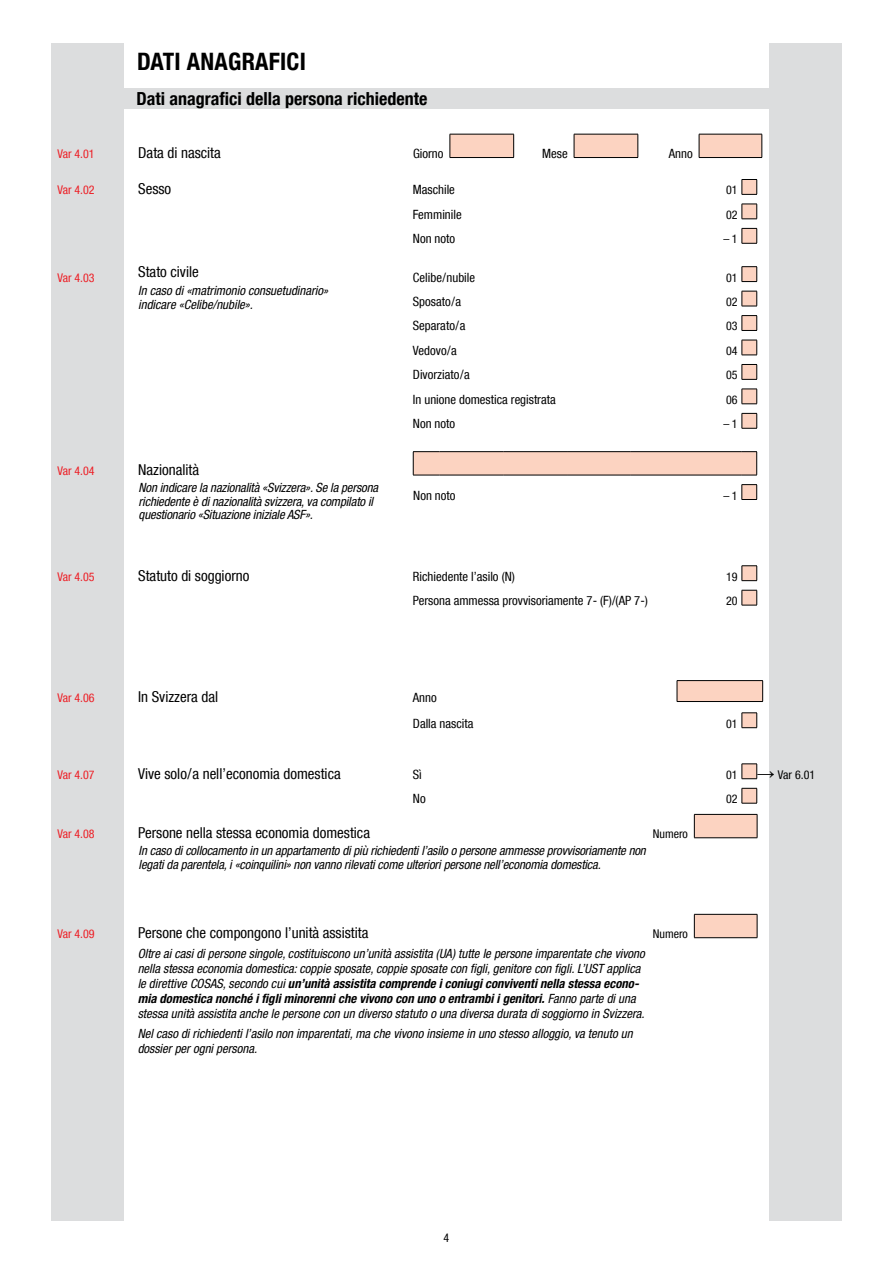
<style>
.page{position:relative;width:893px;height:1263px;background:#fff}
.page>*{position:absolute;margin:0;border:0;box-sizing:border-box;transform-origin:0 0}
.untertitel_16_18{font:700 condensed 24px "Helvetica Neue LT Com";letter-spacing:.01em;color:#000}
.Text_10_12{font:700 condensed 18px "Helvetica Neue LT Com";color:#000}
.Text_10_12-2{font:condensed 15px "Helvetica Neue LT Com";color:#000}
.Grundschrift_8_5_10{font:italic condensed 12.75px/15px "Helvetica Neue LT Com";color:#000}
.text_8_9{font:italic condensed 12.75px/13.5px "Helvetica Neue LT Com";letter-spacing:-.01em;color:#000}
.text_8_9-2{font:condensed 12.75px "Helvetica Neue LT Com";color:#000}
.Text_10_12-3{font:condensed 12.75px "Helvetica Neue LT Com";color:#000}
.text_8_9-3{font:condensed 12px "Helvetica Neue LT Com";color:#ed1d24}
.text_8_9-4{font:condensed 12px "Helvetica Neue LT Com";color:#000}
.s1{font-family:"Times New Roman";font-weight:700;font-stretch:normal;font-size:18px}
.s2{font-weight:700}
</style>
<div class="page">
<div style="left:51px;top:43px;width:72px;height:1177px;background:#dcddde"></div>
<div style="left:770px;top:43px;width:72px;height:1177px;background:#dcddde"></div>
<svg style="left:450px;top:134px;width:313px;height:24px"></svg>
<hr style="left:450px;top:157px;width:64px;height:1px;background:#000">
<hr style="left:574px;top:157px;width:64px;height:1px;background:#000">
<hr style="left:699px;top:157px;width:63px;height:1px;background:#000">
<svg style="left:694px;top:814px;width:64px;height:124px"></svg>
<hr style="left:694px;top:937px;width:63px;height:1px;background:#000">
<div style="left:677px;top:681px;width:86px;height:20px;background:#fcd3c1"></div>
<hr style="left:677px;top:680px;width:86px;height:1px;background:#000">
<svg style="left:677px;top:681px;width:1px;height:20px"></svg>
<svg style="left:762px;top:681px;width:1px;height:20px"></svg>
<hr style="left:677px;top:701px;width:86px;height:1px;background:#000">
<svg style="left:413px;top:451px;width:344px;height:49px"></svg>
<svg style="left:742px;top:179px;width:15px;height:250px"></svg>
<svg style="left:742px;top:565px;width:15px;height:41px"></svg>
<svg style="left:742px;top:712px;width:15px;height:92px"></svg>
<div style="left:117px;top:89px;width:660px;height:20px;background:#dcddde"></div>
<p class="untertitel_16_18" style="left:137px;top:47px;width:170px">DATI ANAGRAFICI</p>
<p class="Text_10_12" style="left:137px;top:88px;width:292px">Dati anagrafici della persona richiedente</p>
<p class="text_8_9-3" style="left:57px;top:146px;width:39px">Var 4.01</p>
<p class="Text_10_12-2" style="left:138px;top:143px;width:84px">Data di nascita</p>
<p class="Text_10_12-3" style="left:413px;top:145px;width:32px">Giorno</p>
<p class="Text_10_12-3" style="left:542px;top:145px;width:27px">Mese</p>
<p class="Text_10_12-3" style="left:669px;top:145px;width:25px">Anno</p>
<p class="text_8_9-3" style="left:57px;top:183px;width:39px">Var 4.02</p>
<p class="Text_10_12-2" style="left:138px;top:180px;width:35px">Sesso</p>
<p class="text_8_9-2" style="left:413px;top:182px;width:44px">Maschile</p>
<p class="text_8_9-4" style="left:726px;top:183px;width:13px">01</p>
<p class="text_8_9-2" style="left:413px;top:207px;width:50px">Femminile</p>
<p class="text_8_9-4" style="left:726px;top:207px;width:13px">02</p>
<p class="text_8_9-2" style="left:413px;top:231px;width:44px">Non noto</p>
<p class="text_8_9-4" style="left:723px;top:232px;width:16px">–1</p>
<p class="text_8_9-3" style="left:57px;top:270px;width:39px">Var 4.03</p>
<p class="Text_10_12-2" style="left:138px;top:263px;width:62px">Stato civile</p>
<p class="text_8_9" style="left:138px;top:284px;width:191px">In caso di «matrimonio consuetudinario» indicare «Celibe/nubile».</p>
<p class="text_8_9-2" style="left:413px;top:270px;width:64px">Celibe/nubile</p>
<p class="text_8_9-4" style="left:726px;top:270px;width:13px">01</p>
<p class="text_8_9-2" style="left:413px;top:294px;width:50px">Sposato/a</p>
<p class="text_8_9-4" style="left:726px;top:295px;width:13px">02</p>
<p class="text_8_9-2" style="left:413px;top:318px;width:54px">Separato/a</p>
<p class="text_8_9-4" style="left:726px;top:319px;width:13px">03</p>
<p class="text_8_9-2" style="left:413px;top:343px;width:46px">Vedovo/a</p>
<p class="text_8_9-4" style="left:726px;top:344px;width:13px">04</p>
<p class="text_8_9-2" style="left:413px;top:367px;width:58px">Divorziato/a</p>
<p class="text_8_9-4" style="left:726px;top:368px;width:13px">05</p>
<p class="text_8_9-2" style="left:413px;top:392px;width:144px">In unione domestica registrata</p>
<p class="text_8_9-4" style="left:726px;top:392px;width:13px">06</p>
<p class="text_8_9-2" style="left:413px;top:416px;width:44px">Non noto</p>
<p class="text_8_9-4" style="left:723px;top:417px;width:16px">–1</p>
<p class="text_8_9-3" style="left:57px;top:464px;width:39px">Var 4.04</p>
<p class="Text_10_12-2" style="left:138px;top:461px;width:62px">Nazionalità</p>
<p class="text_8_9" style="left:139px;top:481px;width:241px">Non indicare la nazionalità «Svizzera». Se la persona richiedente è di nazionalità svizzera, va compilato il questionario «Situazione iniziale ASF».</p>
<p class="text_8_9-2" style="left:413px;top:487px;width:44px">Non noto</p>
<p class="text_8_9-4" style="left:723px;top:488px;width:16px">–1</p>
<p class="text_8_9-3" style="left:57px;top:569px;width:39px">Var 4.05</p>
<p class="Text_10_12-2" style="left:138px;top:566px;width:113px">Statuto di soggiorno</p>
<p class="text_8_9-2" style="left:413px;top:569px;width:103px">Richiedente l’asilo (N)</p>
<p class="text_8_9-4" style="left:726px;top:569px;width:13px">19</p>
<p class="text_8_9-2" style="left:413px;top:593px;width:236px">Persona ammessa provvisoriamente 7- (F)/(AP 7-)</p>
<p class="text_8_9-4" style="left:726px;top:594px;width:13px">20</p>
<p class="text_8_9-3" style="left:57px;top:690px;width:39px">Var 4.06</p>
<p class="Text_10_12-2" style="left:138px;top:687px;width:81px">In Svizzera dal</p>
<p class="Text_10_12-3" style="left:413px;top:689px;width:25px">Anno</p>
<p class="text_8_9-2" style="left:413px;top:716px;width:62px">Dalla nascita</p>
<p class="text_8_9-4" style="left:726px;top:716px;width:13px">01</p>
<p class="text_8_9-3" style="left:57px;top:767px;width:39px">Var 4.07</p>
<p class="Text_10_12-2" style="left:138px;top:764px;width:204px">Vive solo/a nell’economia domestica</p>
<p class="text_8_9-2" style="left:413px;top:767px;width:10px">Sì</p>
<p class="text_8_9-4" style="left:726px;top:767px;width:13px">01</p>
<p class="text_8_9-4" style="left:757px;top:767px;width:60px"><span class="s1">→</span> Var 6.01</p>
<p class="text_8_9-2" style="left:413px;top:791px;width:14px">No</p>
<p class="text_8_9-4" style="left:726px;top:792px;width:13px">02</p>
<p class="text_8_9-3" style="left:57px;top:826px;width:39px">Var 4.08</p>
<p class="Text_10_12-2" style="left:138px;top:824px;width:233px">Persone nella stessa economia domestica</p>
<p class="text_8_9-4" style="left:653px;top:826px;width:37px">Numero</p>
<p class="text_8_9" style="left:139px;top:844px;width:509px">In caso di collocamento in un appartamento di più richiedenti l’asilo o persone ammesse provvisoriamente non legati da parentela, i «coinquilini» non vanno rilevati come ulteriori persone nell’economia domestica.</p>
<p class="text_8_9-3" style="left:57px;top:926px;width:39px">Var 4.09</p>
<p class="Text_10_12-2" style="left:138px;top:923px;width:232px">Persone che compongono l’unità assistita</p>
<p class="text_8_9-4" style="left:653px;top:926px;width:37px">Numero</p>
<p class="Grundschrift_8_5_10" style="left:138px;top:946px;width:509px">Oltre ai casi di persone singole, costituiscono un’unità assistita (UA) tutte le persone imparentate che vivono nella stessa economia domestica: coppie sposate, coppie sposate con figli, genitore con figli. L’UST applica le direttive COSAS, secondo cui <span class="s2">un’unità assistita comprende i coniugi conviventi nella stessa econo&shy;mia domestica nonché i figli minorenni che vivono con uno o entrambi i genitori.</span> Fanno parte di una stessa unità assistita anche le persone con un diverso statuto o una diversa durata di soggiorno in Svizzera.</p>
<p class="Grundschrift_8_5_10" style="left:138px;top:1025px;width:496px">Nel caso di richiedenti l’asilo non imparentati, ma che vivono insieme in uno stesso alloggio, va tenuto un dossier per ogni persona.</p>
<p class="text_8_9-4" style="left:444px;top:1230px;width:7px">4</p>
</div>
